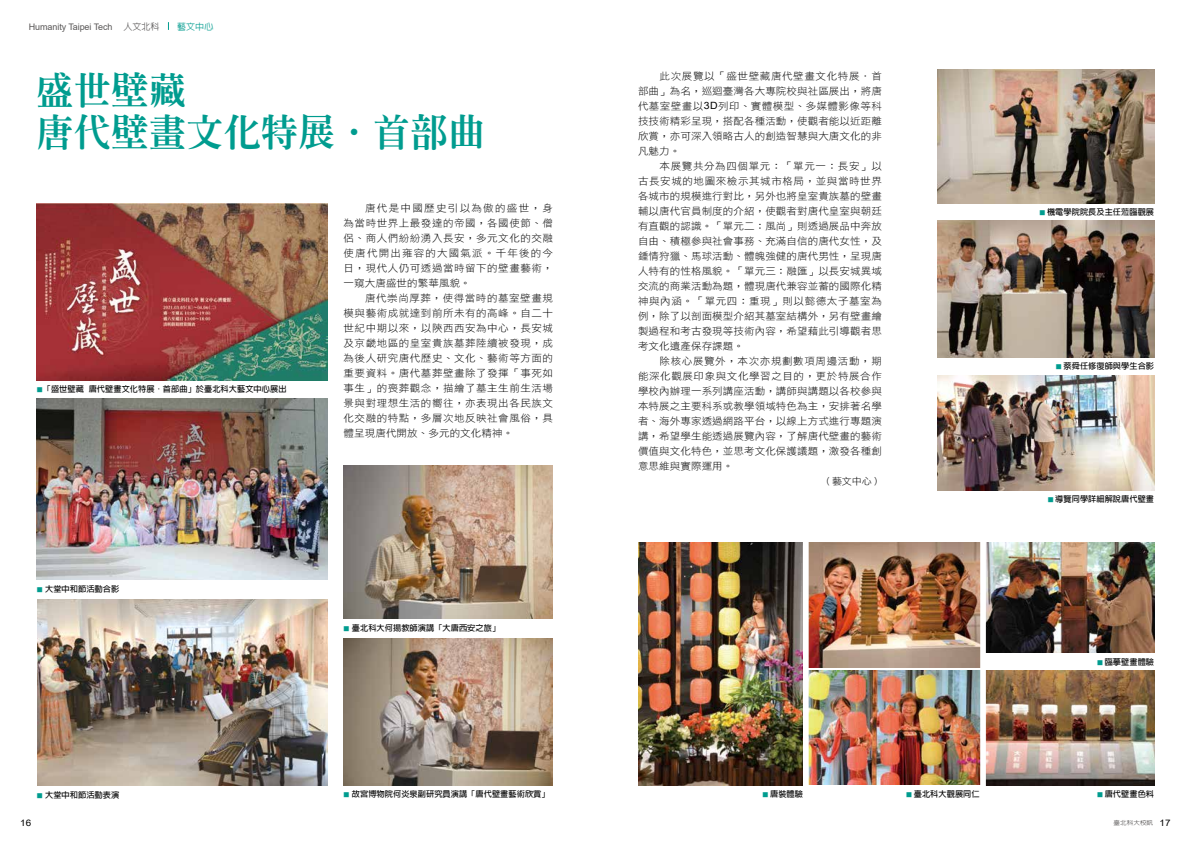
<style>
.page{position:relative;width:1191px;height:842px;background:#fff}
.page>*{position:absolute;margin:0;border:0;box-sizing:border-box;transform-origin:0 0}
.t1{font:800 37px/42px "Inn Ming";letter-spacing:.01em;color:#009c8f}
.t2{font:10px/15px "DF Li Hei Lt WIN BF";letter-spacing:.01em;color:#000;text-align:justify;scale:1.05 1}
.t3{font:9.5px "DF Li Hei Lt WIN BF";color:#000;scale:1.05 1}
.t4{font:9px "Arial";letter-spacing:-.01em;color:#595757}
.t5{font:500 9px "Lin Gothic";color:#009c8f}
.t6{font:9px "Arial";color:#000;scale:1.1 1}
.t7{font:700 8.2px "Lin Gothic";letter-spacing:.01em;color:#000}
.t8{font:500 6px "Lin Gothic";color:#595757;scale:1.1 1}
.s1{font-family:"Lin Gothic";font-weight:500}
.s2{font-size:6px;color:#009c8f}
.s3{font-family:"Arial"}
.s4{font-family:"Arial";font-weight:400;font-size:9px;color:#000}
</style>
<div class="page">
<img style="left:37px;top:203px;width:290px;height:177px">
<img style="left:37px;top:399px;width:290px;height:181px">
<img style="left:938px;top:376px;width:216px;height:114px">
<img style="left:938px;top:220px;width:216px;height:137px">
<img style="left:938px;top:70px;width:216px;height:133px">
<img style="left:638px;top:542px;width:165px;height:243px">
<img style="left:808px;top:542px;width:172px;height:125px">
<img style="left:808px;top:671px;width:172px;height:114px">
<img style="left:986px;top:671px;width:168px;height:114px">
<img style="left:986px;top:542px;width:168px;height:110px">
<img style="left:37px;top:599px;width:291px;height:186px">
<img style="left:343px;top:638px;width:210px;height:147px">
<img style="left:343px;top:466px;width:210px;height:152px">
<p class="t4" style="left:29px;top:20px;width:132px">Humanity Taipei Tech <span class="s1">人文北科</span></p>
<p class="t5" style="left:177px;top:22px;width:37px">藝文中心</p>
<h1 class="t1" style="left:37px;top:69px;width:450px">盛世壁藏<br>唐代壁畫文化特展．首部曲</h1>
<p class="t7" style="left:37px;top:385px;width:251px"><span class="s2">■</span>「盛世壁藏 唐代壁畫文化特展．首部曲」於臺北科大藝文中心展出</p>
<p class="t2" style="left:343px;top:201px;width:201px;text-indent:22px">唐代是中國歷史引以為傲的盛世，身為當時世界上最發達的帝國，各國使節、僧侶、商人們紛紛湧入長安，多元文化的交融使唐代開出雍容的大國氣派。千年後的今日，現代人仍可透過當時留下的壁畫藝術，一窺大唐盛世的繁華風貌。</p>
<p class="t2" style="left:343px;top:291px;width:201px;text-indent:22px">唐代崇尚厚葬，使得當時的墓室壁畫規模與藝術成就達到前所未有的高峰。自二十世紀中期以來，以陝西西安為中心，長安城及京畿地區的皇室貴族墓葬陸續被發現，成為後人研究唐代歷史、文化、藝術等方面的重要資料。唐代墓葬壁畫除了發揮「事死如事生」的喪葬觀念，描繪了墓主生前生活場景與對理想生活的嚮往，亦表現出各民族文化交融的特點，多層次地反映社會風俗，具體呈現唐代開放、多元的文化精神。</p>
<p class="t7" style="left:37px;top:585px;width:84px"><span class="s2">■</span> 大堂中和節活動合影</p>
<p class="t7" style="left:343px;top:624px;width:158px"><span class="s2">■</span> 臺北科大何揚教師演講「大唐西安之旅」</p>
<p class="t7" style="left:37px;top:791px;width:84px"><span class="s2">■</span> 大堂中和節活動表演</p>
<p class="t7" style="left:343px;top:789px;width:208px"><span class="s2">■</span> 故宮博物院何炎泉副研究員演講「唐代壁畫藝術欣賞」</p>
<p class="t2" style="left:638px;top:68px;width:234px;text-indent:22px">此次展覽以「盛世壁藏唐代壁畫文化特展．首部曲」為名，巡迴臺灣各大專院校與社區展出，將唐代墓室壁畫以<span class="s3">3D</span>列印、實體模型、多媒體影像等科技技術精彩呈現，搭配各種活動，使觀者能以近距離欣賞，亦可深入領略古人的創造智慧與大唐文化的非凡魅力。</p>
<p class="t2" style="left:638px;top:158px;width:234px;text-indent:22px">本展覽共分為四個單元：「單元一：長安」以古長安城的地圖來檢示其城市格局，並與當時世界各城市的規模進行對比，另外也將皇室貴族墓的壁畫輔以唐代官員制度的介紹，使觀者對唐代皇室與朝廷有直觀的認識。「單元二：風尚」則透過展品中奔放自由、積極參與社會事務、充滿自信的唐代女性，及鍾情狩獵、馬球活動、體魄強健的唐代男性，呈現唐人特有的性格風貌。「單元三：融匯」以長安城異域交流的商業活動為題，體現唐代兼容並蓄的國際化精神與內涵。「單元四：重現」則以懿德太子墓室為例，除了以剖面模型介紹其墓室結構外，另有壁畫繪製過程和考古發現等技術內容，希望藉此引導觀者思考文化遺產保存課題。</p>
<p class="t2" style="left:638px;top:353px;width:234px;text-indent:22px">除核心展覽外，本次亦規劃數項周邊活動，期能深化觀展印象與文化學習之目的，更於特展合作學校內辦理一系列講座活動，講師與講題以各校參與本特展之主要科系或教學領域特色為主，安排著名學者、海外專家透過網路平台，以線上方式進行專題演講，希望學生能透過展覽內容，了解唐代壁畫的藝術價值與文化特色，並思考文化保護議題，激發各種創意思維與實際運用。</p>
<p class="t3" style="left:822px;top:476px;width:58px">（藝文中心）</p>
<p class="t7" style="left:1039px;top:207px;width:116px"><span class="s2">■</span> 機電學院院長及主任蒞臨觀展</p>
<p class="t7" style="left:1056px;top:361px;width:100px"><span class="s2">■</span> 蔡舜任修復師與學生合影</p>
<p class="t7" style="left:1047px;top:495px;width:108px"><span class="s2">■</span> 導覽同學詳細解說唐代壁畫</p>
<p class="t7" style="left:762px;top:789px;width:42px"><span class="s2">■</span> 唐裝體驗</p>
<p class="t7" style="left:1097px;top:658px;width:58px"><span class="s2">■</span> 臨摹壁畫體驗</p>
<p class="t7" style="left:906px;top:789px;width:75px"><span class="s2">■</span> 臺北科大觀展同仁</p>
<p class="t7" style="left:1097px;top:789px;width:58px"><span class="s2">■</span> 唐代壁畫色料</p>
<p class="t6" style="left:20px;top:817px;width:12px">16</p>
<p class="t8" style="left:1113px;top:820px;width:53px">臺北科大校訊 <span class="s4">17</span></p>
</div>
